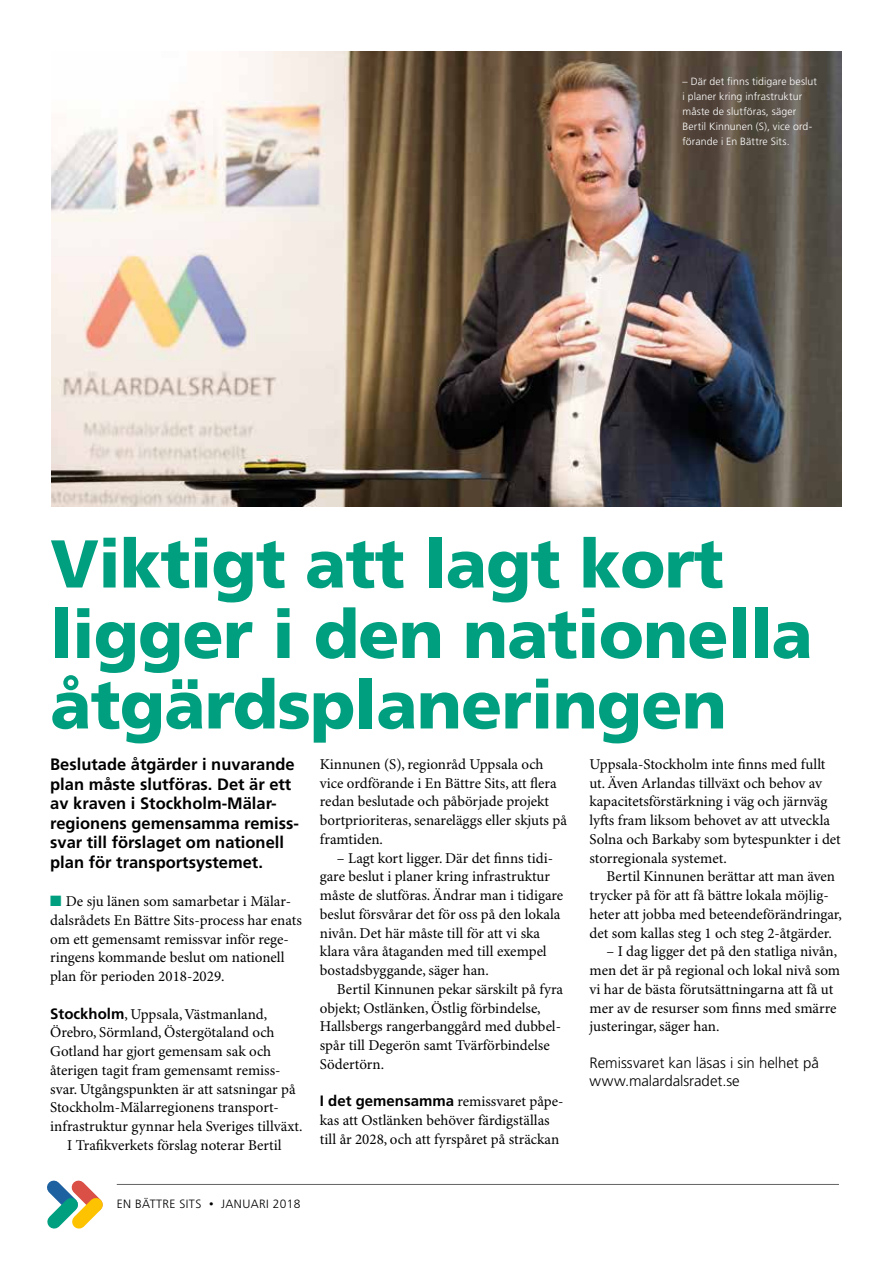
<style>
.page{position:relative;width:893px;height:1263px;background:#fff}
.page>*{position:absolute;margin:0;border:0;box-sizing:border-box;transform-origin:0 0}
.t1{font:900 67.5px/70.5px "Frutiger LT Std";letter-spacing:-.01em;color:#009f80}
.t2{font:700 16.5px/19.5px "Frutiger LT Std";color:#000}
.t3{font:15px/18.8px "Minion Pro";color:#000}
.t4{font:300 15px/18px "Frutiger LT Std";color:#000}
.t5{font:300 12px "Frutiger LT Std";letter-spacing:.03em;color:#000}
.t6{font:300 10.5px/15px "Frutiger LT Std";letter-spacing:.01em;color:#fff}
.s1{color:#009f80}
.s2{font-family:"Frutiger LT Std";font-weight:700}
.s3{font-size:9px}
</style>
<div class="page">
<hr style="left:117px;top:1184px;width:722px;height:1px;background:#646363">
<svg style="left:47px;top:1180px;width:56px;height:49px"></svg>
<img style="left:51px;top:51px;width:791px;height:455px">
<p class="t6" style="left:682px;top:74px;width:136px">– Där det finns tidigare beslut i planer kring infrastruktur måste de slutföras, säger<br>Bertil Kinnunen (S), vice ord&shy;förande i En Bättre Sits.</p>
<h1 class="t1" style="left:50px;top:528px;width:764px">Viktigt att lagt kort ligger i den nationella åtgärdsplaneringen</h1>
<p class="t2" style="left:50px;top:755px;width:250px">Beslutade åtgärder i nuvarande plan måste slutföras. Det är ett av kraven i Stockholm-Mälar&shy;regionens gemensamma remis - svar till förslaget om nationell plan för transportsystemet.</p>
<p class="t3" style="left:50px;top:892px;width:253px"><span class="s1">■</span> De sju länen som samarbetar i Mälar&shy;dalsrådets En Bättre Sits-process har enats om ett gemensamt remissvar inför rege&shy;ringens kommande beslut om nationell plan för perioden 2018-2029.</p>
<p class="t3" style="left:50px;top:1005px;width:218px"><span class="s2">Stockholm</span>, Uppsala, Västmanland,</p>
<p class="t3" style="left:50px;top:1024px;width:226px">Örebro, Sörmland, Östergötaland och</p>
<p class="t3" style="left:50px;top:1042px;width:223px">Gotland har gjort gemensam sak och</p>
<p class="t3" style="left:50px;top:1061px;width:232px">återigen tagit fram gemensamt remis -</p>
<p class="t3" style="left:50px;top:1080px;width:247px">svar. Utgångspunkten är att satsningar på</p>
<p class="t3" style="left:50px;top:1099px;width:229px">Stockholm-Mälarregionens transport-</p>
<p class="t3" style="left:50px;top:1117px;width:254px">infrastruktur gynnar hela Sveriges tillväxt.</p>
<p class="t3" style="left:67px;top:1136px;width:216px">I Trafikverkets förslag noterar Bertil</p>
<p class="t5" style="left:117px;top:1197px;width:185px">EN bättre sits <span class="s3">•</span> Januari 2018</p>
<p class="t3" style="left:320px;top:755px;width:249px">Kinnunen (S), regionråd Uppsala och vice ordförande i En Bättre Sits, att flera redan beslutade och påbörjade projekt bortprioriteras, senareläggs eller skjuts på framtiden.</p>
<p class="t3" style="left:320px;top:849px;width:245px;text-indent:17px">– Lagt kort ligger. Där det finns tidi&shy;gare beslut i planer kring infrastruktur måste de slutföras. Ändrar man i tidigare beslut försvårar det för oss på den lokala nivån. Det här måste till för att vi ska klara våra åtaganden med till exempel bostadsbyggande, säger han.</p>
<p class="t3" style="left:320px;top:980px;width:245px;text-indent:17px">Bertil Kinnunen pekar särskilt på fyra objekt; Ostlänken, Östlig förbindelse, Hallsbergs rangerbanggård med dubbel&shy;spår till Degerön samt Tvärförbindelse Södertörn.</p>
<p class="t3" style="left:320px;top:1093px;width:245px"><span class="s2">I det gemensamma</span> remissvaret påpe&shy;kas att Ostlänken behöver färdigställas till år 2028, och att fyrspåret på sträckan</p>
<p class="t3" style="left:589px;top:755px;width:253px">Uppsala-Stockholm inte finns med fullt ut. Även Arlandas tillväxt och behov av kapacitetsförstärkning i väg och järnväg lyfts fram liksom behovet av att utveckla Solna och Barkaby som bytespunkter i det storregionala systemet.</p>
<p class="t3" style="left:589px;top:868px;width:254px;text-indent:17px">Bertil Kinnunen berättar att man även trycker på för att få bättre lokala möjlig&shy;heter att jobba med beteendeförändringar, det som kallas steg 1 och steg 2-åtgärder.</p>
<p class="t3" style="left:589px;top:943px;width:252px;text-indent:17px">– I dag ligger det på den statliga nivån, men det är på regional och lokal nivå som vi har de bästa förutsättningarna att få ut mer av de resurser som finns med smärre justeringar, säger han.</p>
<p class="t4" style="left:589px;top:1054px;width:231px">Remissvaret kan läsas i sin helhet på www.malardalsradet.se</p>
</div>
